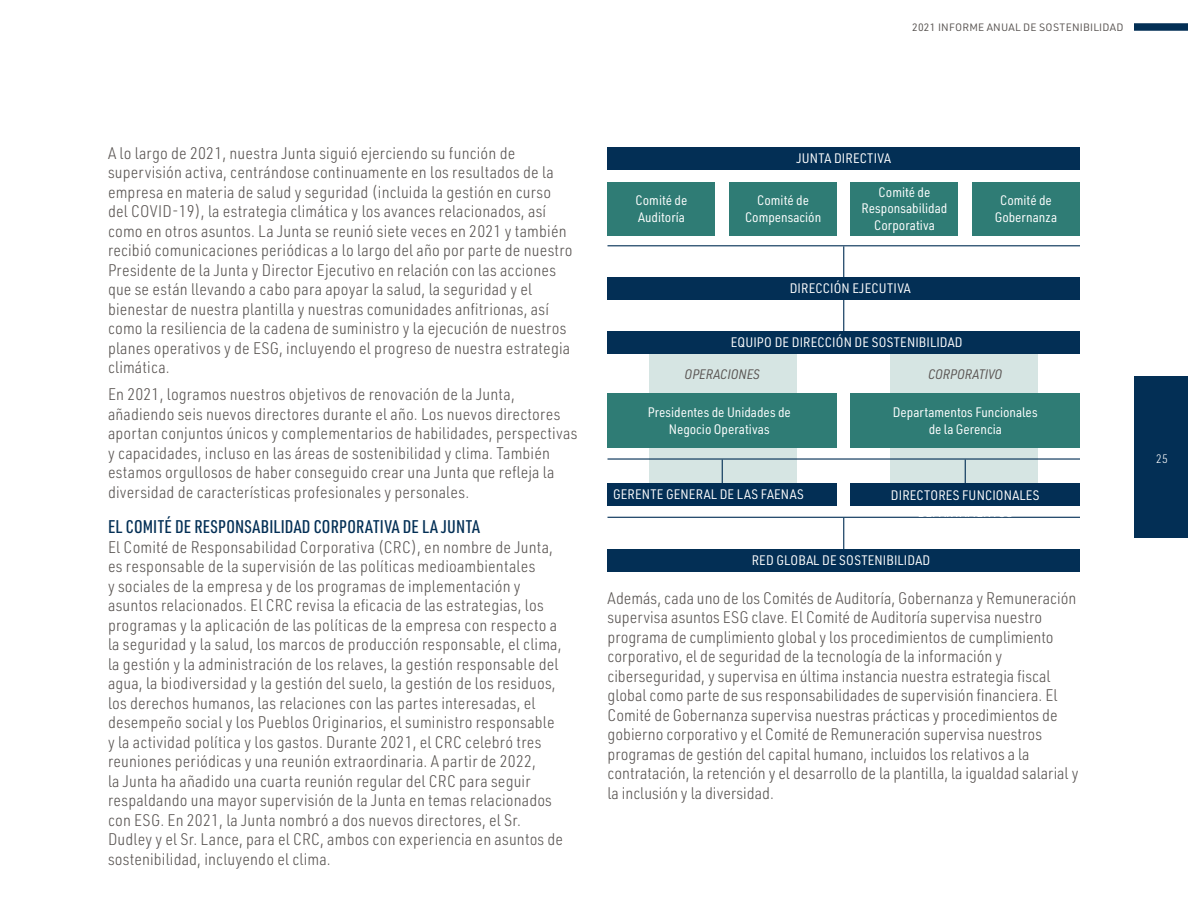
<style>
.page{position:relative;width:1188px;height:918px;background:#fff}
.page>*{position:absolute;margin:0;border:0;box-sizing:border-box;transform-origin:0 0}
.t1{font:500 18px "URWDIN Cond";letter-spacing:.01em;color:#032f55}
.t2{font:300 16.5px/19.5px "URWDIN Semi Cond";letter-spacing:.01em;color:#5a5553}
.t3{font:13.5px/16.5px "URWDIN Semi Cond";letter-spacing:.005em;color:#fff;text-align:center}
.t4{font:italic 13.5px "URWDIN Semi Cond";color:#5a5553}
.t5{font:300 12px "URWDIN Semi Cond";color:#fff}
.t6{font:10.5px "URWDIN";letter-spacing:.02em;color:#5a5553}
</style>
<div class="page">
<div style="left:1134px;top:376px;width:54px;height:162px;background:#032f55"></div>
<div style="left:1134px;top:23px;width:54px;height:8px;background:#032f55"></div>
<div style="left:890px;top:349px;width:148px;height:146px;background:#d6e5e3"></div>
<div style="left:649px;top:349px;width:148px;height:148px;background:#d6e5e3"></div>
<hr style="left:843px;top:246px;width:1px;height:100px;background:#032f55">
<hr style="left:843px;top:518px;width:1px;height:37px;background:#032f55">
<hr style="left:608px;top:245px;width:472px;height:1px;background:#032f55">
<hr style="left:608px;top:517px;width:472px;height:1px;background:#032f55">
<hr style="left:722px;top:460px;width:1px;height:31px;background:#032f55">
<hr style="left:965px;top:460px;width:1px;height:31px;background:#032f55">
<hr style="left:608px;top:458px;width:472px;height:2px;background:#032f55">
<div style="left:608px;top:147px;width:472px;height:23px;background:#032f55"></div>
<div style="left:608px;top:277px;width:472px;height:23px;background:#032f55"></div>
<div style="left:608px;top:483px;width:229px;height:22px;background:#032f55"></div>
<div style="left:850px;top:483px;width:230px;height:22px;background:#032f55"></div>
<div style="left:608px;top:331px;width:472px;height:23px;background:#032f55"></div>
<div style="left:608px;top:549px;width:472px;height:23px;background:#032f55"></div>
<div style="left:608px;top:394px;width:229px;height:54px;background:#2f7c75"></div>
<div style="left:850px;top:394px;width:230px;height:54px;background:#2f7c75"></div>
<div style="left:608px;top:182px;width:108px;height:54px;background:#2f7c75"></div>
<div style="left:729px;top:182px;width:108px;height:54px;background:#2f7c75"></div>
<div style="left:850px;top:182px;width:108px;height:54px;background:#2f7c75"></div>
<div style="left:972px;top:182px;width:108px;height:54px;background:#2f7c75"></div>
<p class="t6" style="left:912px;top:20px;width:213px">2021 INFORME ANUAL DE SOSTENIBILIDAD</p>
<p class="t2" style="left:108px;top:143px;width:466px">A lo largo de 2021, nuestra Junta siguió ejerciendo su función de supervisión activa, centrándose continuamente en los resultados de la empresa en materia de salud y seguridad (incluida la gestión en curso del COVID-19), la estrategia climática y los avances relacionados, así como en otros asuntos. La Junta se reunió siete veces en 2021 y también recibió comunicaciones periódicas a lo largo del año por parte de nuestro Presidente de la Junta y Director Ejecutivo en relación con las acciones que se están llevando a cabo para apoyar la salud, la seguridad y el bienestar de nuestra plantilla y nuestras comunidades anfitrionas, así como la resiliencia de la cadena de suministro y la ejecución de nuestros planes operativos y de ESG, incluyendo el progreso de nuestra estrategia climática.</p>
<p class="t2" style="left:108px;top:384px;width:471px">En 2021, logramos nuestros objetivos de renovación de la Junta, añadiendo seis nuevos directores durante el año. Los nuevos directores aportan conjuntos únicos y complementarios de habilidades, perspectivas y capacidades, incluso en las áreas de sostenibilidad y clima. También estamos orgullosos de haber conseguido crear una Junta que refleja la diversidad de características profesionales y personales.</p>
<p class="t1" style="left:108px;top:515px;width:374px">EL COMITÉ DE RESPONSABILIDAD CORPORATIVA DE LA JUNTA</p>
<p class="t2" style="left:108px;top:537px;width:457px">El Comité de Responsabilidad Corporativa (CRC), en nombre de Junta, es responsable de la supervisión de las políticas medioambientales<br>y sociales de la empresa y de los programas de implementación y asuntos relacionados. El CRC revisa la eficacia de las estrategias, los programas y la aplicación de las políticas de la empresa con respecto a la seguridad y la salud, los marcos de producción responsable, el clima, la gestión y la administración de los relaves, la gestión responsable del agua, la biodiversidad y la gestión del suelo, la gestión de los residuos, los derechos humanos, las relaciones con las partes interesadas, el desempeño social y los Pueblos Originarios, el suministro responsable y la actividad política y los gastos. Durante 2021, el CRC celebró tres reuniones periódicas y una reunión extraordinaria. A partir de 2022,<br>la Junta ha añadido una cuarta reunión regular del CRC para seguir respaldando una mayor supervisión de la Junta en temas relacionados con ESG. En 2021, la Junta nombró a dos nuevos directores, el Sr.<br>Dudley y el Sr. Lance, para el CRC, ambos con experiencia en asuntos de sostenibilidad, incluyendo el clima.</p>
<p class="t3" style="left:797px;top:150px;width:96px">JUNTA DIRECTIVA</p>
<p class="t3" style="left:636px;top:192px;width:53px;text-align:left">Comité de<br>Auditoría</p>
<p class="t3" style="left:745px;top:192px;width:78px">Comité de<br>Compensación</p>
<p class="t3" style="left:862px;top:183px;width:87px">Comité de<br>Responsabilidad<br>Corporativa</p>
<p class="t3" style="left:995px;top:192px;width:64px">Comité de<br>Gobernanza</p>
<p class="t3" style="left:790px;top:280px;width:122px">DIRECCIÓN EJECUTIVA</p>
<p class="t3" style="left:731px;top:334px;width:233px">EQUIPO DE DIRECCIÓN DE SOSTENIBILIDAD</p>
<p class="t4" style="left:685px;top:365px;width:77px">OPERACIONES</p>
<p class="t4" style="left:928px;top:365px;width:76px">CORPORATIVO</p>
<p class="t3" style="left:648px;top:404px;width:145px">Presidentes de Unidades de<br>Negocio Operativas</p>
<p class="t3" style="left:893px;top:404px;width:146px">Departamentos Funcionales de la Gerencia</p>
<p class="t3" style="left:613px;top:485px;width:192px">GERENTE GENERAL DE LAS FAENAS</p>
<p class="t3" style="left:891px;top:487px;width:150px">DIRECTORES FUNCIONALES<br>DEPARTAMENTOS</p>
<p class="t3" style="left:752px;top:552px;width:180px">RED GLOBAL DE SOSTENIBILIDAD</p>
<p class="t2" style="left:608px;top:588px;width:472px">Además, cada uno de los Comités de Auditoría, Gobernanza y Remuneración supervisa asuntos ESG clave. El Comité de Auditoría supervisa nuestro programa de cumplimiento global y los procedimientos de cumplimiento corporativo, el de seguridad de la tecnología de la información y ciberseguridad, y supervisa en última instancia nuestra estrategia fiscal global como parte de sus responsabilidades de supervisión financiera. El Comité de Gobernanza supervisa nuestras prácticas y procedimientos de gobierno corporativo y el Comité de Remuneración supervisa nuestros programas de gestión del capital humano, incluidos los relativos a la contratación, la retención y el desarrollo de la plantilla, la igualdad salarial y la inclusión y la diversidad.</p>
<p class="t5" style="left:1156px;top:451px;width:13px">25</p>
</div>
